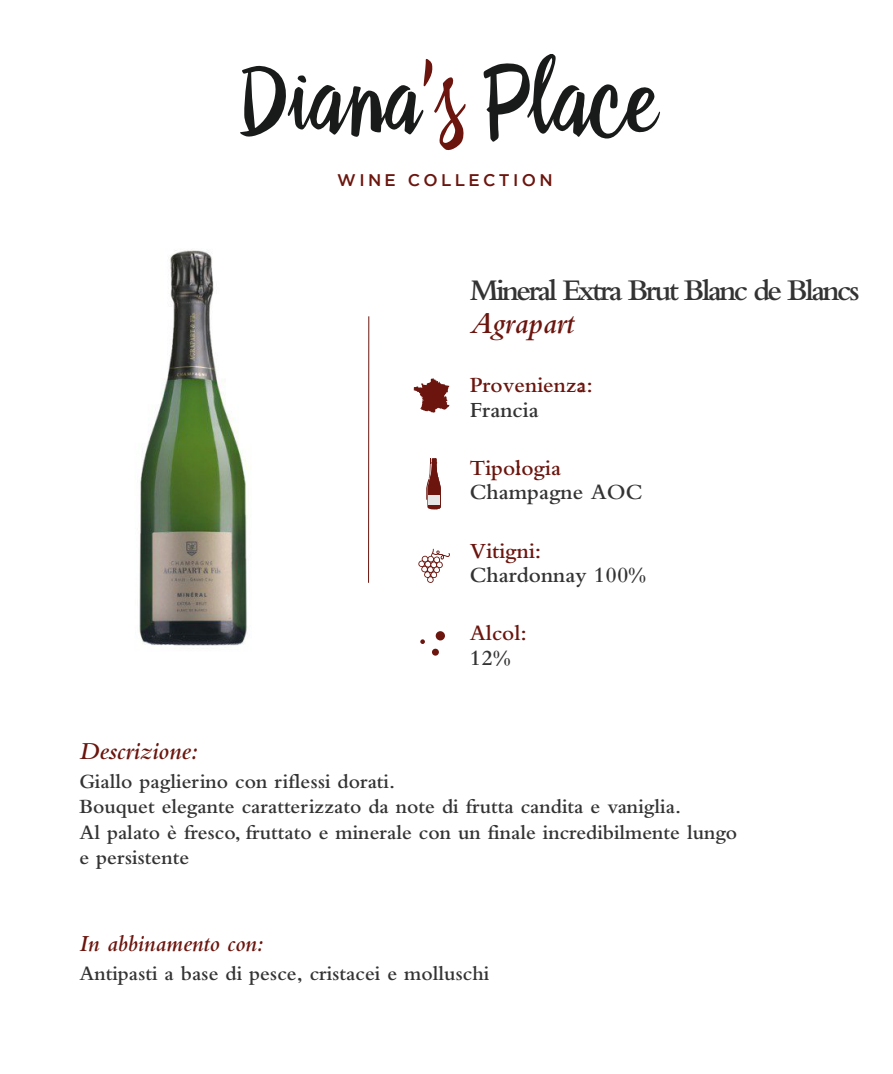
<style>
.page{position:relative;width:893px;height:1074px;background:#fff}
.page>*{position:absolute;margin:0;border:0;box-sizing:border-box;transform-origin:0 0}
.t1{font:600 31.35px "Bembo";letter-spacing:-.08em;color:#333}
.t2{font:italic 600 31.35px "Bembo";color:#6b150e}
.t3{font:italic 600 25.5px "Bembo";color:#6b150e}
.t4{font:italic 600 24px "Bembo";color:#6b150e}
.t5{font:600 22.5px "Bembo";color:#6b150e}
.t6{font:600 22.5px "Bembo";color:#333}
.t7{font:600 21px/25.2px "Bembo";color:#333}
.t8{font:500 16.8px "Gotham";letter-spacing:.2em;color:#6b150e}
</style>
<div class="page">
<img style="left:139px;top:249px;width:113px;height:397px">
<svg style="left:240px;top:59px;width:226px;height:91px"></svg>
<svg style="left:484px;top:54px;width:176px;height:88px"></svg>
<hr style="left:368px;top:316px;width:1px;height:267px;background:#6b150e">
<svg style="left:426px;top:458px;width:15px;height:51px"></svg>
<svg style="left:418px;top:549px;width:32px;height:34px"></svg>
<div style="left:436px;top:631px;width:9px;height:9px;background:#6b150e;border-radius:50%"></div>
<svg style="left:420px;top:639px;width:5px;height:5px"></svg>
<div style="left:432px;top:649px;width:7px;height:7px;background:#6b150e;border-radius:50%"></div>
<svg style="left:414px;top:378px;width:35px;height:35px"></svg>
<p class="t8" style="left:337px;top:170px;width:217px">WINE COLLECTION</p>
<h1 class="t1" style="left:470px;top:273px;width:391px">Mineral Extra Brut Blanc de Blancs</h1>
<h1 class="t2" style="left:470px;top:306px;width:106px">Agrapart</h1>
<p class="t5" style="left:470px;top:373px;width:125px">Provenienza::</p>
<p class="t6" style="left:470px;top:397px;width:70px">Francia</p>
<p class="t3" style="left:79px;top:737px;width:120px">Descrizione:</p>
<p class="t5" style="left:470px;top:455px;width:93px">Tipologia</p>
<p class="t5" style="left:515px;top:455px;width:8px">:</p>
<p class="t6" style="left:470px;top:480px;width:174px">Champagne AOC</p>
<p class="t5" style="left:470px;top:538px;width:73px">Vitigni:</p>
<p class="t6" style="left:470px;top:563px;width:178px">Chardonnay 100%</p>
<p class="t5" style="left:470px;top:621px;width:59px">Alcol:</p>
<p class="t6" style="left:470px;top:645px;width:42px">12%</p>
<p class="t7" style="left:79px;top:769px;width:659px">Giallo paglierino con riflessi dorati.<br>Bouquet elegante caratterizzato da note di frutta candita e vaniglia.<br>Al palato è fresco, fruttato e minerale con un finale incredibilmente lungo e persistente</p>
<p class="t4" style="left:79px;top:930px;width:186px">In abbinamento con:</p>
<p class="t7" style="left:79px;top:961px;width:411px">Antipasti a base di pesce, cristacei e molluschi</p>
</div>
